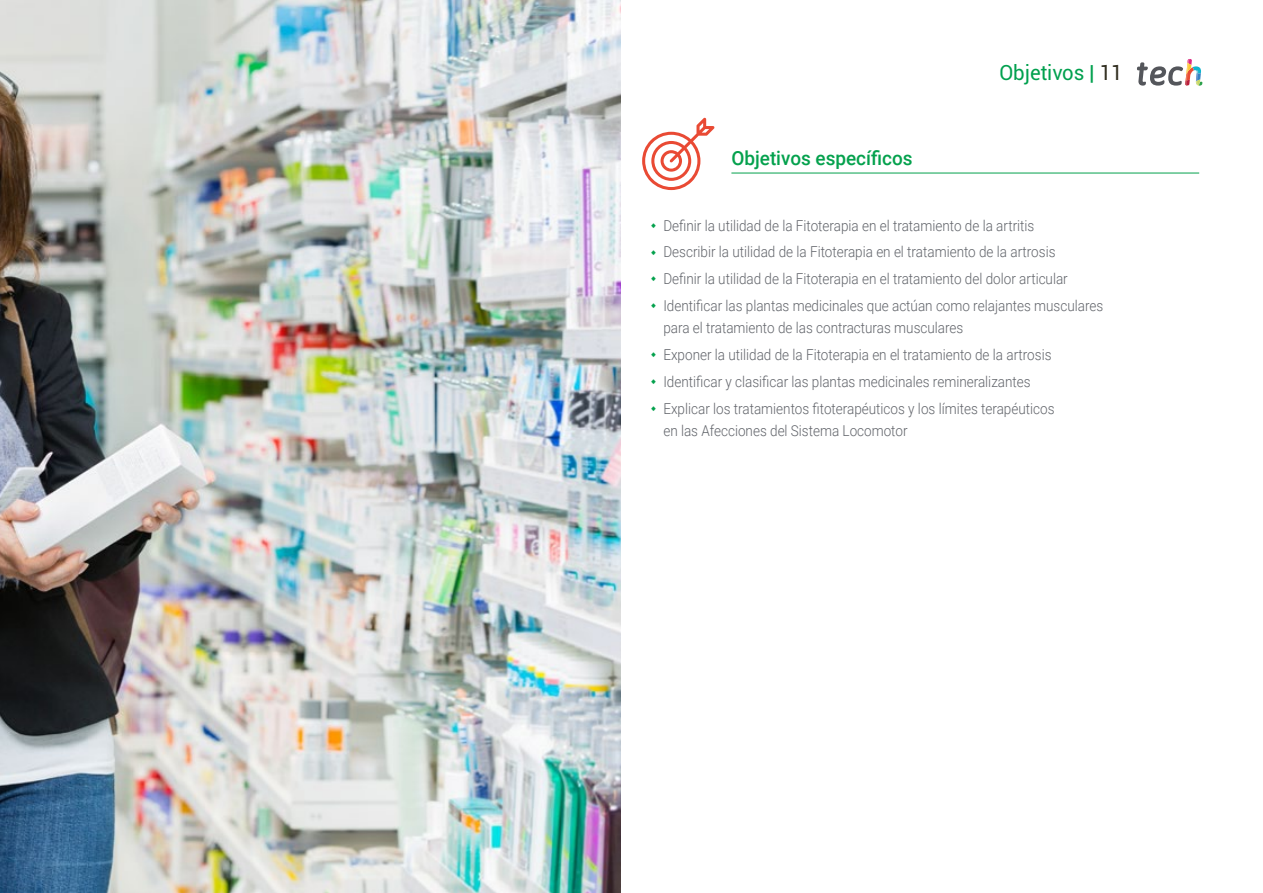
<style>
.page{position:relative;width:1263px;height:893px;background:#fff}
.page>*{position:absolute;margin:0;border:0;box-sizing:border-box;transform-origin:0 0}
.t1{font:21px "Roboto";color:#00a04e}
.t2{font:500 19.5px "Roboto";color:#04a14d}
.t3{font:300 15px/26.7px "Roboto";color:#61646a;scale:.9 1}
.s1{color:#312e20}
</style>
<div class="page">
<hr style="left:731px;top:173px;width:468px;height:1px;background:#04a14d">
<svg style="left:642px;top:118px;width:72px;height:72px"></svg>
<img style="left:0;top:0;width:621px;height:893px">
<svg style="left:1137px;top:59px;width:65px;height:27px"></svg>
<h2 class="t2" style="left:731px;top:144px;width:183px">Objetivos específicos</h2>
<h1 class="t1" style="left:999px;top:57px;width:125px">Objetivos | <span class="s1">11</span></h1>
<p class="t3" style="left:663px;top:211px;width:490px">Definir la utilidad de la Fitoterapia en el tratamiento de la artritis<br>Describir la utilidad de la Fitoterapia en el tratamiento de la artrosis<br>Definir la utilidad de la Fitoterapia en el tratamiento del dolor articular Identificar las plantas medicinales que actúan como relajantes musculares</p>
<p class="t3" style="left:663px;top:314px;width:436px">para el tratamiento de las contracturas musculares<br>Exponer la utilidad de la Fitoterapia en el tratamiento de la artrosis Identificar y clasificar las plantas medicinales remineralizantes Explicar los tratamientos fitoterapéuticos y los límites terapéuticos</p>
<p class="t3" style="left:663px;top:417px;width:273px">en las Afecciones del Sistema Locomotor</p>
</div>
